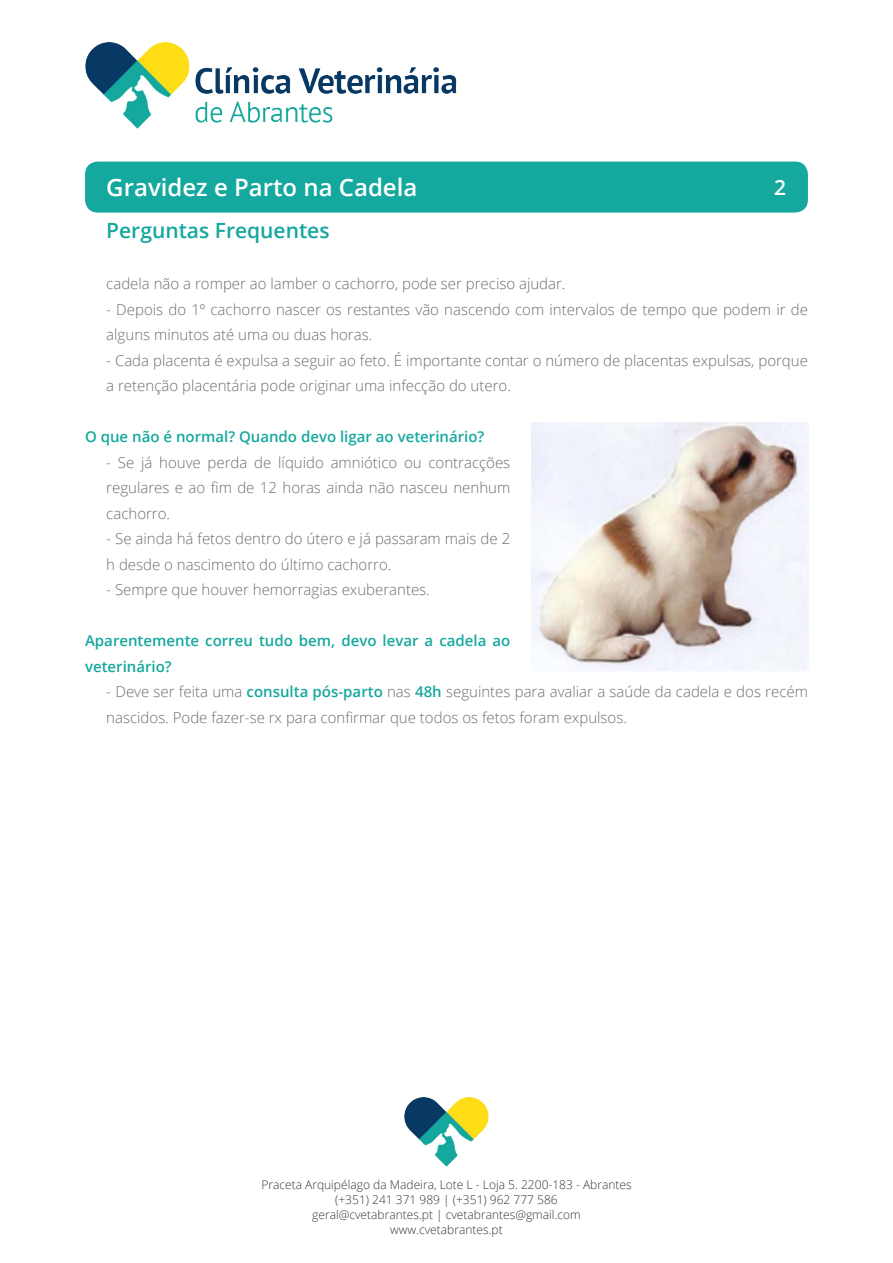
<style>
.page{position:relative;width:893px;height:1263px;background:#fff}
.page>*{position:absolute;margin:0;border:0;box-sizing:border-box;transform-origin:0 0}
.t1{font:600 24px "Open Sans";color:#fff}
.t2{font:600 21px "Open Sans";color:#15a89e}
.t3{font:600 21px "Open Sans";color:#fff}
.texto{font:300 15px/25.5px "Open Sans";color:#6c6d70}
.texto-2{font:600 15px/25.5px "Open Sans";color:#15a89e}
.t4{font:300 12px/15px "Open Sans";color:#3b3532;text-align:center}
.s1{font-weight:600;color:#15a89e}
</style>
<div class="page">
<img style="left:404px;top:1098px;width:85px;height:69px">
<img style="left:85px;top:42px;width:371px;height:86px">
<div style="left:85px;top:162px;width:723px;height:51px;background:#15a89e;border-radius:13px"></div>
<img style="left:531px;top:422px;width:278px;height:249px">
<h1 class="t1" style="left:106px;top:171px;width:313px">Gravidez e Parto na Cadela</h1>
<h2 class="t2" style="left:106px;top:216px;width:225px">Perguntas Frequentes</h2>
<h2 class="t3" style="left:774px;top:173px;width:13px">2</h2>
<p class="texto" style="left:106px;top:270px;width:461px">cadela não a romper ao lamber o cachorro, pode ser preciso ajudar.</p>
<p class="texto" style="left:106px;top:296px;width:703px">- Depois do 1º cachorro nascer os restantes vão nascendo com intervalos de tempo que podem ir de alguns minutos até uma ou duas horas.</p>
<p class="texto" style="left:106px;top:347px;width:703px">- Cada placenta é expulsa a seguir ao feto. É importante contar o número de placentas expulsas, porque a retenção placentária pode originar uma infecção do utero.</p>
<p class="texto-2" style="left:85px;top:424px;width:401px">O que não é normal? Quando devo ligar ao veterinário?</p>
<p class="texto" style="left:106px;top:449px;width:405px;text-align:justify">- Se já houve perda de líquido amniótico ou contracções regulares e ao fim de 12 horas ainda não nasceu nenhum cachorro.</p>
<p class="texto" style="left:106px;top:525px;width:405px">- Se ainda há fetos dentro do útero e já passaram mais de 2 h desde o nascimento do último cachorro.</p>
<p class="texto" style="left:106px;top:576px;width:325px">- Sempre que houver hemorragias exuberantes.</p>
<p class="texto-2" style="left:85px;top:628px;width:427px">Aparentemente correu tudo bem, devo levar a cadela ao veterinário?</p>
<p class="texto" style="left:106px;top:678px;width:703px">- Deve ser feita uma <span class="s1">consulta pós-parto</span> nas <span class="s1">48h</span> seguintes para avaliar a saúde da cadela e dos recém nascidos. Pode fazer-se rx para confirmar que todos os fetos foram expulsos.</p>
<p class="t4" style="left:261px;top:1176px;width:372px">Praceta Arquipélago da Madeira, Lote L - Loja 5. 2200-183 - Abrantes (+351) 241 371 989 | (+351) 962 777 586<br>geral@cvetabrantes.pt | cvetabrantes@gmail.com www.cvetabrantes.pt</p>
</div>
